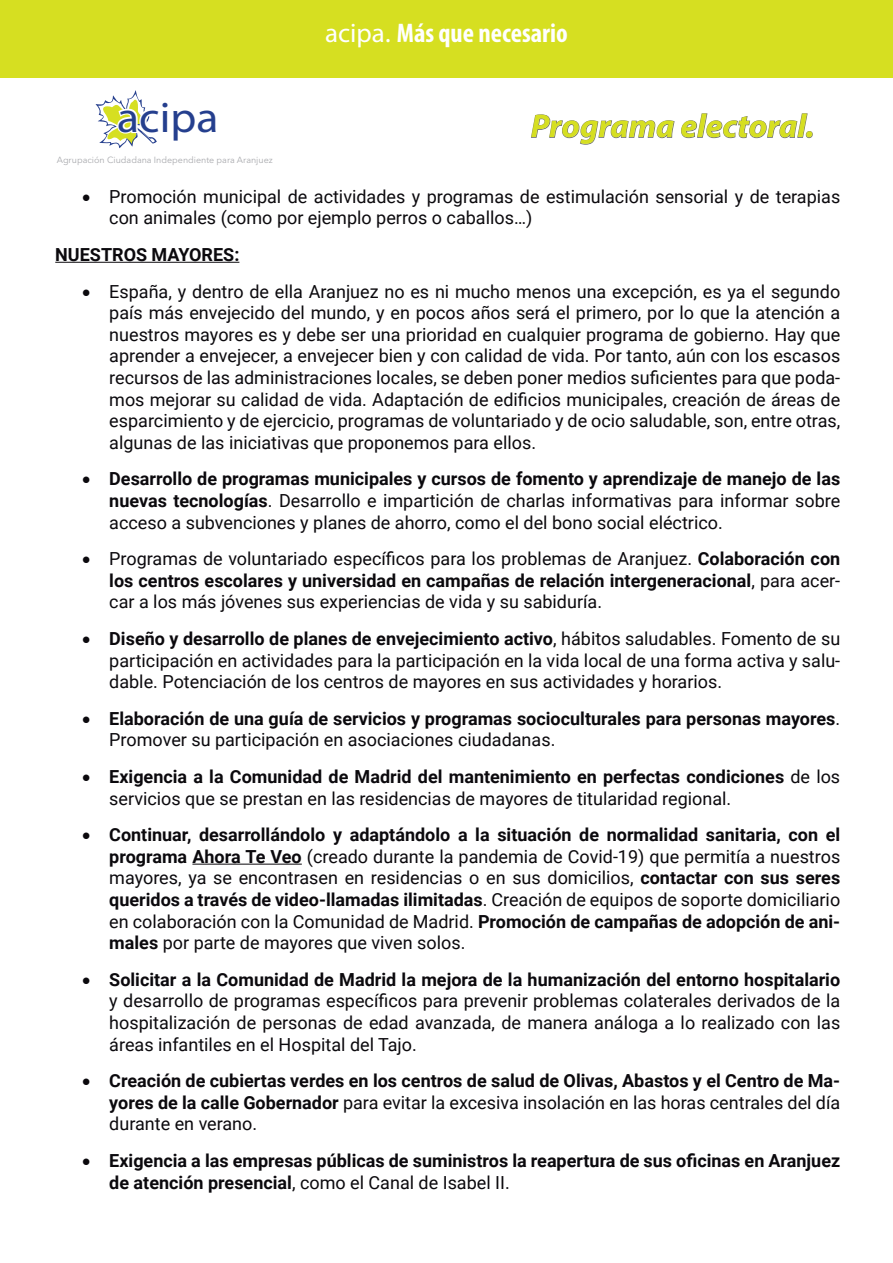
<style>
.page{position:relative;width:893px;height:1263px;background:#fff}
.page>*{position:absolute;margin:0;border:0;box-sizing:border-box;transform-origin:0 0}
.t1{font:43.35px "Myriad Pro";color:#253f8e;scale:1.05 1}
.t2{font:italic 700 33px "Myriad Pro";color:#d6df21}
.t3{font:700 condensed 27px "Myriad Pro";color:#fff}
.t4{font:18px/21.6px "Roboto";color:#0b090d;text-align:justify}
.t5{font:700 18px/21.6px "Roboto";color:#0b090d}
.t6{font:8.85px "Avenir Next LT Pro";color:#a8a9ad}
.s1{font-weight:400;font-stretch:normal}
.s2{font-weight:700}
.s3{font-weight:400}
</style>
<div class="page">
<div style="left:0;top:0;width:893px;height:78px;background:#d6df21"></div>
<svg style="left:96px;top:90px;width:61px;height:58px"></svg>
<svg style="left:531px;top:114px;width:144px;height:31px"></svg>
<svg style="left:681px;top:113px;width:131px;height:25px"></svg>
<hr style="left:55px;top:262px;width:184px;height:1px;background:#0b090d">
<hr style="left:192px;top:864px;width:110px;height:1px;background:#0b090d">
<h1 class="t1" style="left:117px;top:90px;width:98px">acipa</h1>
<p class="t6" style="left:57px;top:155px;width:217px">Agrupación Ciudadana Independiente para Aranjuez</p>
<h3 class="t3" style="left:325px;top:16px;width:244px"><span class="s1">acipa.</span> Más que necesario</h3>
<h2 class="t2" style="left:531px;top:105px;width:285px">Programa electoral.</h2>
<p class="t4" style="left:109px;top:185px;width:732px;text-indent:-27px">• Promoción municipal de actividades y programas de estimulación sensorial y de terapias con animales (como por ejemplo perros o caballos…)</p>
<p class="t5" style="left:55px;top:243px;width:186px">NUESTROS MAYORES:</p>
<p class="t4" style="left:109px;top:280px;width:732px;text-indent:-27px">• España, y dentro de ella Aranjuez no es ni mucho menos una excepción, es ya el segundo país más envejecido del mundo, y en pocos años será el primero, por lo que la atención a nuestros mayores es y debe ser una prioridad en cualquier programa de gobierno. Hay que aprender a envejecer, a envejecer bien y con calidad de vida. Por tanto, aún con los escasos recursos de las administraciones locales, se deben poner medios suficientes para que poda&shy;mos mejorar su calidad de vida. Adaptación de edificios municipales, creación de áreas de esparcimiento y de ejercicio, programas de voluntariado y de ocio saludable, son, entre otras, algunas de las iniciativas que proponemos para ellos.</p>
<p class="t4" style="left:109px;top:467px;width:732px;text-indent:-27px">• <span class="s2">Desarrollo de programas municipales y cursos de fomento y aprendizaje de manejo de las nuevas tecnologías</span>. Desarrollo e impartición de charlas informativas para informar sobre acceso a subvenciones y planes de ahorro, como el del bono social eléctrico.</p>
<p class="t4" style="left:109px;top:547px;width:732px;text-indent:-27px">• Programas de voluntariado específicos para los problemas de Aranjuez. <span class="s2">Colaboración con los centros escolares y universidad en campañas de relación intergeneracional</span>, para acer&shy;car a los más jóvenes sus experiencias de vida y su sabiduría.</p>
<p class="t4" style="left:109px;top:627px;width:732px;text-indent:-27px">• <span class="s2">Diseño y desarrollo de planes de envejecimiento activo</span>, hábitos saludables. Fomento de su participación en actividades para la participación en la vida local de una forma activa y salu&shy;dable. Potenciación de los centros de mayores en sus actividades y horarios.</p>
<p class="t5" style="left:109px;top:707px;width:732px;text-indent:-27px">• Elaboración de una guía de servicios y programas socioculturales para personas mayores<span class="s3">.<br>Promover su participación en asociaciones ciudadanas.</span></p>
<p class="t4" style="left:109px;top:765px;width:732px;text-indent:-27px">• <span class="s2">Exigencia a la Comunidad de Madrid del mantenimiento en perfectas condiciones</span> de los servicios que se prestan en las residencias de mayores de titularidad regional.</p>
<p class="t4" style="left:109px;top:823px;width:732px;text-indent:-27px">• <span class="s2">Continuar, desarrollándolo y adaptándolo a la situación de normalidad sanitaria, con el programa Ahora Te Veo</span> (creado durante la pandemia de Covid-19) que permitía a nuestros mayores, ya se encontrasen en residencias o en sus domicilios, <span class="s2">contactar con sus seres queridos a través de video-llamadas ilimitadas</span>. Creación de equipos de soporte domiciliario en colaboración con la Comunidad de Madrid. <span class="s2">Promoción de campañas de adopción de ani&shy;males</span> por parte de mayores que viven solos.</p>
<p class="t4" style="left:109px;top:968px;width:732px;text-indent:-27px">• <span class="s2">Solicitar a la Comunidad de Madrid la mejora de la humanización del entorno hospitalario </span>y desarrollo de programas específicos para prevenir problemas colaterales derivados de la hospitalización de personas de edad avanzada, de manera análoga a lo realizado con las áreas infantiles en el Hospital del Tajo.</p>
<p class="t5" style="left:109px;top:1069px;width:732px;text-align:justify;text-indent:-27px">• Creación de cubiertas verdes en los centros de salud de Olivas, Abastos y el Centro de Ma&shy;yores de la calle Gobernador <span class="s3">para evitar la excesiva insolación en las horas centrales del día durante en verano.</span></p>
<p class="t5" style="left:109px;top:1149px;width:732px;text-indent:-27px">• Exigencia a las empresas públicas de suministros la reapertura de sus oficinas en Aranjuez de atención presencial<span class="s3">, como el Canal de Isabel II.</span></p>
</div>
